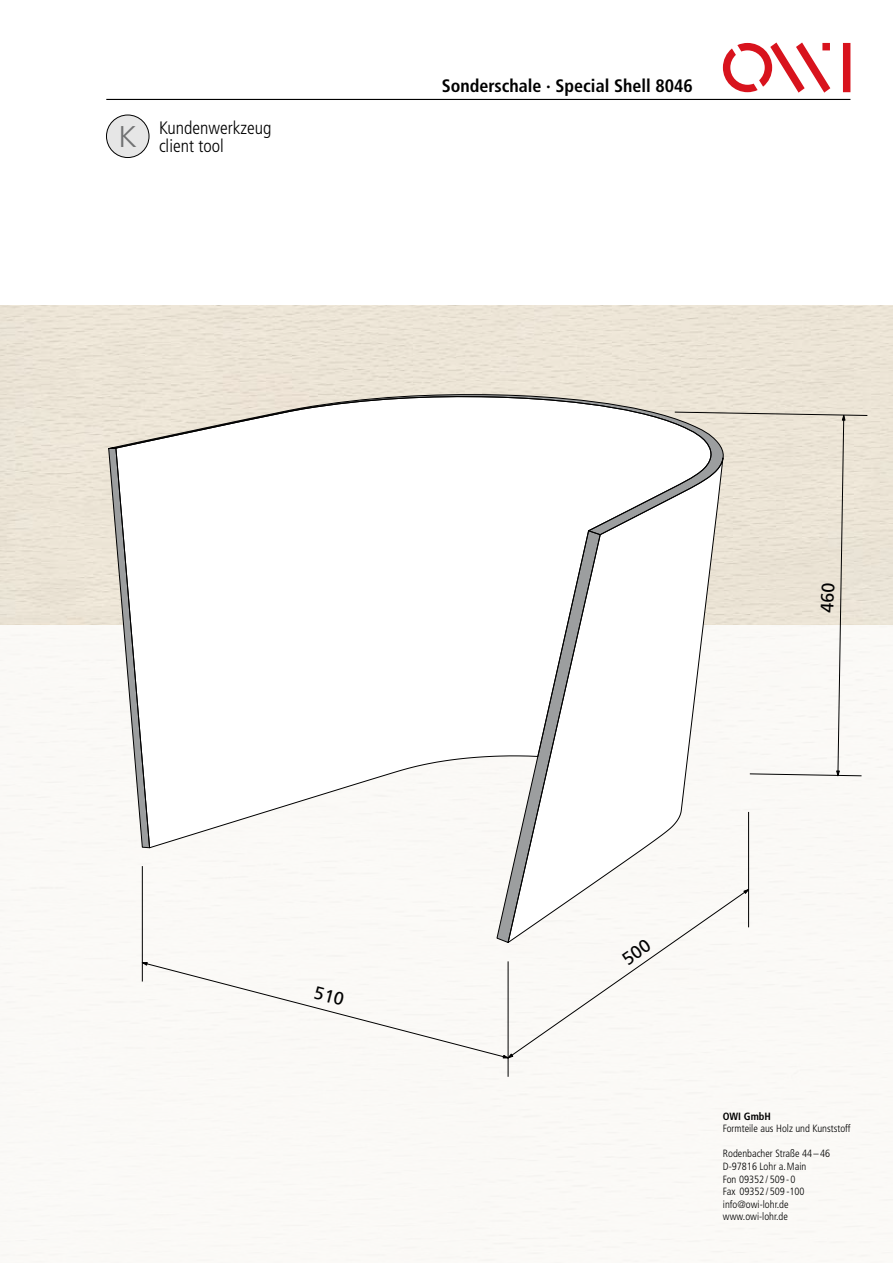
<style>
.page{position:relative;width:893px;height:1263px;background:#fff}
.page>*{position:absolute;margin:0;border:0;box-sizing:border-box;transform-origin:0 0}
.t1{font:700 condensed 18px "Frutiger LT Std";color:#000}
.t2{font:300 condensed 18px/18px "Frutiger LT Std";color:#000}
.t3{font:300 condensed 10.5px/12.6px "Frutiger LT Std";color:#000}
.t4{font:700 condensed 10.5px "Frutiger LT Std";color:#000}
</style>
<div class="page">
<svg style="left:723px;top:43px;width:127px;height:50px"></svg>
<hr style="left:106px;top:99px;width:744px;height:1px;background:#000">
<div style="left:106px;top:115px;width:43px;height:43px;background:#e6e6e6;border-radius:50%"></div>
<div style="left:106px;top:115px;width:43px;height:43px;border:1px solid #000;border-radius:50%"></div>
<hr style="left:508px;top:961px;width:1px;height:116px;background:#000">
<svg style="left:99px;top:393px;width:627px;height:142px;background:#e6dfd1"></svg>
<svg style="left:115px;top:395px;width:597px;height:16px"></svg>
<svg style="left:108px;top:411px;width:760px;height:648px"></svg>
<h1 class="t2" style="left:118px;top:119px;width:154px;text-indent:41px">Kundenwerkzeug<br><sup>K</sup> client tool</h1>
<h1 class="t1" style="left:442px;top:75px;width:253px">Sonderschale · Special Shell 8046</h1>
<p class="t4" style="left:723px;top:1110px;width:50px">OWI GmbH</p>
<p class="t3" style="left:723px;top:1122px;width:129px">Formteile aus Holz und Kunststoff</p>
<p class="t3" style="left:723px;top:1148px;width:109px">Rodenbacher Straße 44 –46<br>D-97816 Lohr a.Main<br>Fon 09352 / 509 - 0<br>Fax 09352 / 509 -100 info@owi-lohr.de www.owi-lohr.de</p>
</div>
